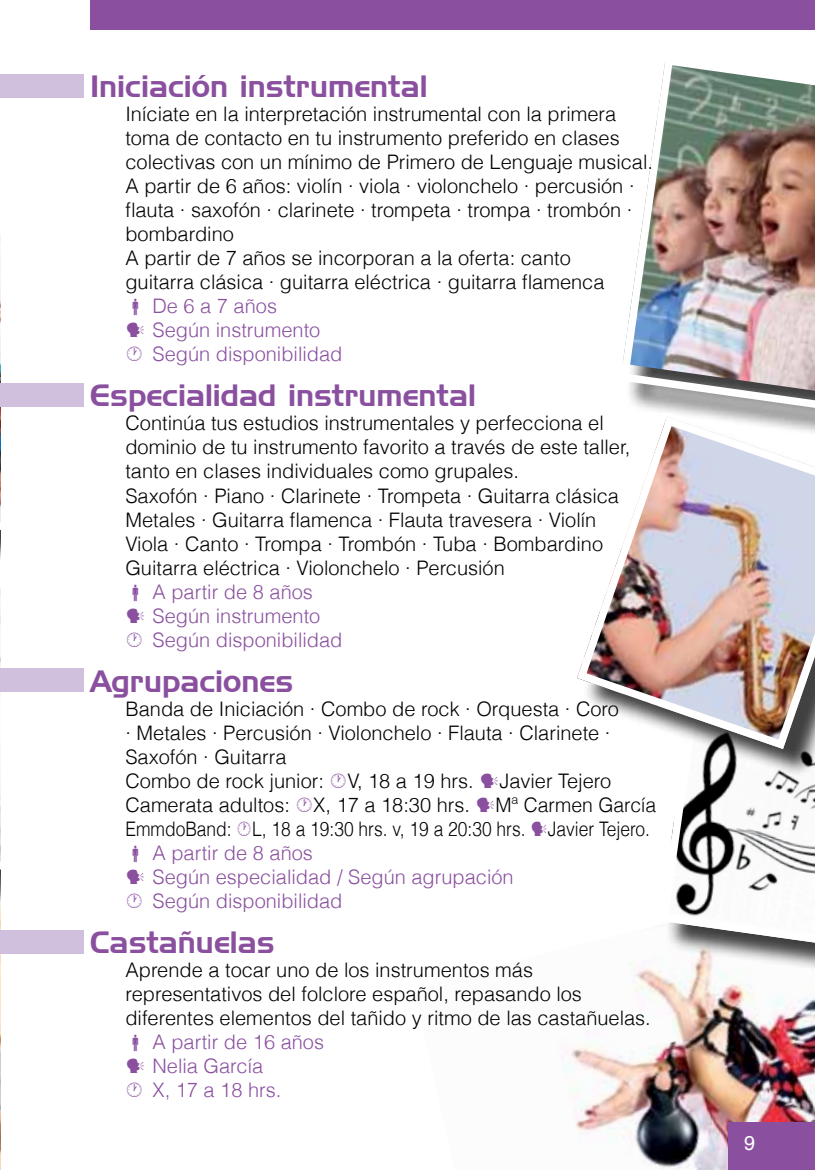
<style>
.page{position:relative;width:815px;height:1170px;background:#fff}
.page>*{position:absolute;margin:0;border:0;box-sizing:border-box;transform-origin:0 0}
.t1{font:30px "Handel Gothic BT";color:#8a509f}
.t2{font:300 20px/24px "Helvetica";color:#000}
.t3{font:300 20px/24px "Helvetica";color:#8a509f}
.t4{font:300 20px "Helvetica";color:#000;scale:.87 1}
.t5{font:20px "Helvetica";color:#fff}
.s1{color:#8a509f}
</style>
<div class="page">
<img style="left:622px;top:63px;width:193px;height:349px">
<img style="left:562px;top:963px;width:253px;height:206px">
<div style="left:665px;top:721px;width:150px;height:258px;background:#000;opacity:.75"></div>
<svg style="left:665px;top:778px;width:150px;height:170px"></svg>
<div style="left:582px;top:422px;width:233px;height:356px;background:#000;opacity:.75"></div>
<img style="left:577px;top:412px;width:238px;height:341px">
<div style="left:90px;top:0;width:725px;height:29px;background:#8a509f"></div>
<div style="left:728px;top:1121px;width:87px;height:48px;background:#8a509f"></div>
<div style="left:0;top:74px;width:84px;height:24px;background:#d1bfde"></div>
<div style="left:0;top:383px;width:84px;height:24px;background:#d1bfde"></div>
<div style="left:0;top:668px;width:84px;height:24px;background:#d1bfde"></div>
<div style="left:0;top:930px;width:84px;height:24px;background:#d1bfde"></div>
<h1 class="t1" style="left:90px;top:68px;width:339px">Iniciación instrumental</h1>
<p class="t2" style="left:125px;top:102px;width:529px">Iníciate en la interpretación instrumental con la primera toma de contacto en tu instrumento preferido en clases colectivas con un mínimo de Primero de Lenguaje musical.<br>A partir de 6 años: violín · viola · violonchelo · percusión · flauta · saxofón · clarinete · trompeta · trompa · trombón · bombardino<br>A partir de 7 años se incorporan a la oferta: canto<br>guitarra clásica · guitarra eléctrica · guitarra flamenca</p>
<p class="t3" style="left:152px;top:294px;width:169px">De 6 a 7 años<br>Según instrumento</p>
<p class="t3" style="left:125px;top:342px;width:219px">• Según disponibilidad</p>
<h1 class="t1" style="left:90px;top:377px;width:387px">Especialidad instrumental</h1>
<p class="t2" style="left:125px;top:411px;width:507px">Continúa tus estudios instrumentales y perfecciona el dominio de tu instrumento favorito a través de este taller, tanto en clases individuales como grupales.<br>Saxofón · Piano · Clarinete · Trompeta · Guitarra clásica Metales · Guitarra flamenca · Flauta travesera · Violín Viola · Canto · Trompa · Trombón · Tuba · Bombardino Guitarra eléctrica · Violonchelo · Percusión</p>
<p class="t3" style="left:152px;top:579px;width:169px">A partir de 8 años<br>Según instrumento</p>
<p class="t3" style="left:125px;top:627px;width:219px">• Según disponibilidad</p>
<h1 class="t1" style="left:90px;top:662px;width:205px">Agrupaciones</h1>
<p class="t2" style="left:125px;top:696px;width:495px">Banda de Iniciación · Combo de rock · Orquesta · Coro · Metales · Percusión · Violonchelo · Flauta · Clarinete · Saxofón · Guitarra<br>Combo de rock junior: <span class="s1">•</span>V, 18 a 19 hrs.</p>
<p class="t2" style="left:499px;top:768px;width:113px">Javier Tejero</p>
<p class="t2" style="left:125px;top:792px;width:346px">Camerata adultos: <span class="s1">•</span>X, 17 a 18:30 hrs.</p>
<p class="t2" style="left:496px;top:792px;width:162px">Mª Carmen García</p>
<p class="t4" style="left:125px;top:816px;width:604px">EmmdoBand: <span class="s1">•</span>L, 18 a 19:30 hrs. v, 19 a 20:30 hrs. Javier Tejero.</p>
<p class="t3" style="left:152px;top:840px;width:162px">A partir de 8 años</p>
<p class="t3" style="left:152px;top:864px;width:363px">Según especialidad / Según agrupación</p>
<p class="t3" style="left:125px;top:888px;width:219px">• Según disponibilidad</p>
<h1 class="t1" style="left:90px;top:923px;width:186px">Castañuelas</h1>
<p class="t2" style="left:125px;top:957px;width:527px">Aprende a tocar uno de los instrumentos más representativos del folclore español, repasando los diferentes elementos del tañido y ritmo de las castañuelas.</p>
<p class="t3" style="left:152px;top:1029px;width:173px">A partir de 16 años<br>Nelia García</p>
<p class="t3" style="left:125px;top:1077px;width:158px">• X, 17 a 18 hrs.</p>
<p class="t5" style="left:744px;top:1129px;width:13px">9</p>
</div>
